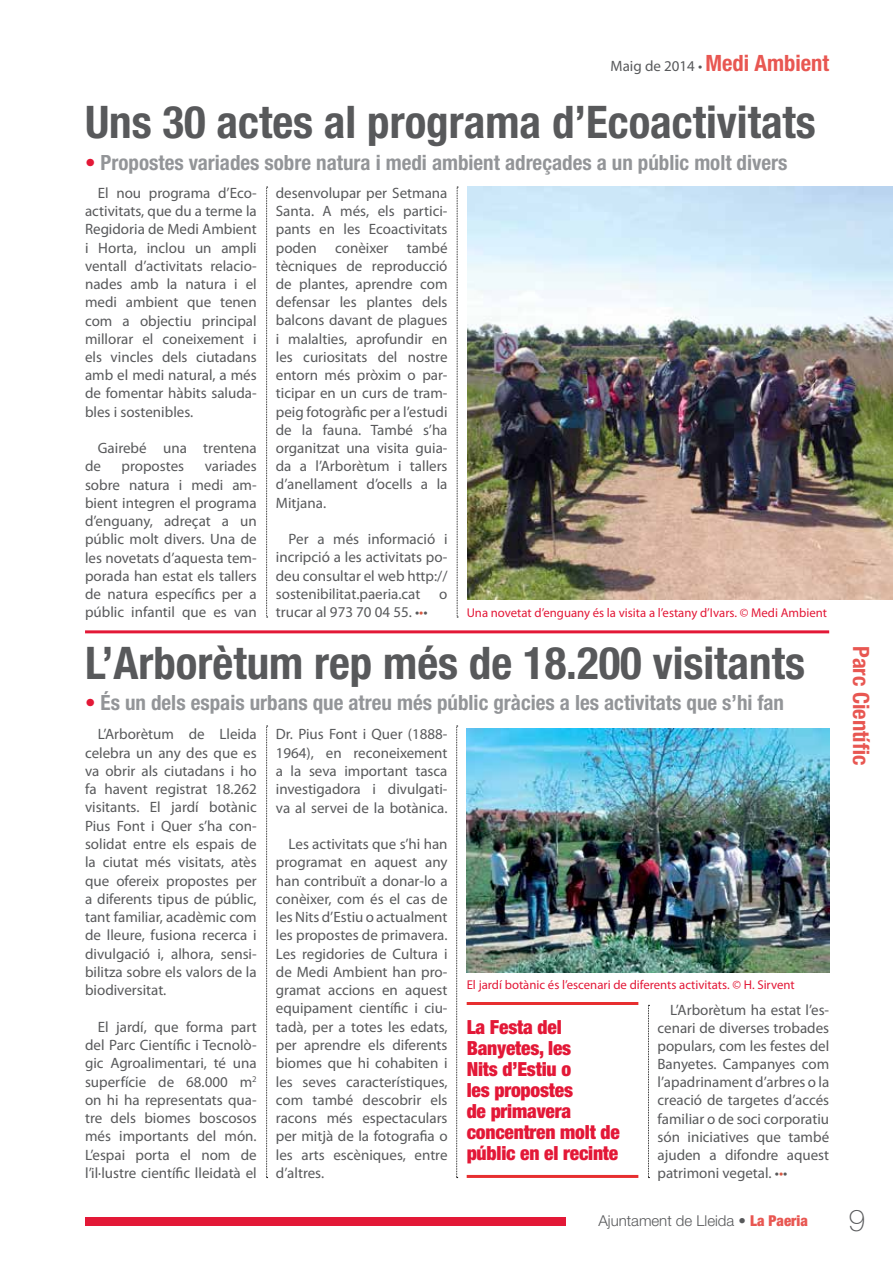
<style>
.page{position:relative;width:893px;height:1263px;background:#fff}
.page>*{position:absolute;margin:0;border:0;box-sizing:border-box;transform-origin:0 0}
.t1{font:700 condensed 45px "Helvetica Neue LT Std";color:#58595b}
.t2{font:100 30px "Helvetica Neue LT Std";color:#58595b}
.t3{font:700 condensed 22.5px "Helvetica Neue LT Std";color:#e85752}
.t4{font:700 condensed 21px "Helvetica Neue LT Std";color:#939598}
.t5{font:900 condensed 19.5px/21px "Helvetica Neue LT Std";letter-spacing:-.01em;color:#e31837}
.t6{font:15px/18.3px "Myriad Pro";color:#58595b;text-align:justify}
.t7{font:300 15px "Helvetica Neue LT Std";color:#58595b}
.t8{font:12.75px "Myriad Pro";color:#e31837}
.s1{font-family:"Helvetica Neue LT Std";font-weight:700;font-stretch:condensed;font-size:22.5px;color:#e85752}
.s2{color:#e31837}
.s3{color:#d95943}
.s4{font-weight:500}
.s5{font-weight:900;font-stretch:condensed;color:#e85752}
</style>
<div class="page">
<div style="left:85px;top:1217px;width:481px;height:9px;background:#e31837"></div>
<img style="left:468px;top:187px;width:425px;height:413px">
<img style="left:467px;top:728px;width:363px;height:244px">
<svg style="left:266px;top:187px;width:2px;height:431px"></svg>
<svg style="left:266px;top:726px;width:2px;height:452px"></svg>
<svg style="left:456px;top:726px;width:2px;height:452px"></svg>
<svg style="left:648px;top:1005px;width:1px;height:173px"></svg>
<svg style="left:457px;top:187px;width:1px;height:431px"></svg>
<hr style="left:85px;top:630px;width:744px;height:3px;background:#e31837">
<hr style="left:467px;top:1002px;width:171px;height:3px;background:#e72f30">
<hr style="left:467px;top:1175px;width:171px;height:3px;background:#e72f30">
<p class="t6" style="left:610px;top:57px;width:220px">Maig de 2014 • <span class="s1">Medi Ambient</span></p>
<h1 class="t1" style="left:85px;top:95px;width:732px">Uns 30 actes al programa d’Ecoactivitats</h1>
<h3 class="t4" style="left:85px;top:149px;width:704px"><span class="s2">•</span> Propostes variades sobre natura i medi ambient adreçades a un públic molt divers</h3>
<p class="t6" style="left:85px;top:184px;width:173px;text-indent:13px">El nou programa d’Eco&shy;activitats, que du a terme la Regidoria de Medi Ambient i Horta, inclou un ampli ventall d’activitats relacio&shy;nades amb la natura i el medi ambient que tenen com a objectiu principal millorar el coneixement i els vincles dels ciutadans amb el medi natural, a més de fomentar hàbits saluda&shy;bles i sostenibles.</p>
<p class="t6" style="left:85px;top:439px;width:173px;text-indent:13px">Gairebé una trentena de</p>
<p class="t6" style="left:85px;top:457px;width:173px;text-indent:120px">variades sobre natura i medi am&shy;bient integren el programa d’enguany, adreçat a un públic molt divers. Una de les novetats d’aquesta tem&shy;porada han estat els tallers de natura específics per a públic infantil que es van</p>
<p class="t6" style="left:122px;top:457px;width:64px">propostes</p>
<p class="t6" style="left:276px;top:183px;width:173px">desenvolupar per Setmana Santa. A més, els partici&shy;pants en les Ecoactivitats poden conèixer també tècniques de reproducció de plantes, aprendre com defensar les plantes dels balcons davant de plagues i malalties, aprofundir en les curiositats del nostre entorn més pròxim o par&shy;ticipar en un curs de tram&shy;peig fotogràfic per a l’estudi de la fauna. També s’ha organitzat una visita guia&shy;da a l’Arborètum i tallers d’anellament d’ocells a la Mitjana.</p>
<p class="t6" style="left:276px;top:530px;width:173px;text-indent:13px">Per a més informació i incripció a les activitats po&shy;deu consultar el web http:// sostenibilitat.paeria.cat</p>
<p class="t6" style="left:439px;top:584px;width:10px">o</p>
<p class="t6" style="left:276px;top:603px;width:153px">trucar al 973 70 04 55. •<span class="s3">•</span>•</p>
<p class="t8" style="left:467px;top:605px;width:362px">Una novetat d’enguany és la visita a l’estany d’Ivars. © Medi Ambient</p>
<h1 class="t1" style="left:85px;top:635px;width:721px">L’Arborètum rep més de 18.200 visitants</h1>
<h3 class="t4" style="left:85px;top:689px;width:700px"><span class="s2">•</span> És un dels espais urbans que atreu més públic gràcies a les activitats que s’hi fan</h3>
<p class="t6" style="left:85px;top:725px;width:173px;text-indent:13px">L’Arborètum de Lleida celebra un any des que es va obrir als ciutadans i ho fa havent registrat 18.262 visitants. El jardí botànic Pius Font i Quer s’ha con&shy;solidat entre els espais de la ciutat més visitats, atès que ofereix propostes per a diferents tipus de públic, tant familiar, acadèmic com de lleure, fusiona recerca i divulgació i, alhora, sensi&shy;bilitza sobre els valors de la biodiversitat.</p>
<p class="t6" style="left:85px;top:1017px;width:173px;text-indent:13px">El jardí, que forma part del Parc Científic i Tecnolò&shy;gic Agroalimentari, té una superfície de 68.000 m<sup>2 </sup>on hi ha representats qua&shy;tre dels biomes boscosos més importants del món.<br>L’espai porta el nom de l’il·lustre científic lleidatà el</p>
<p class="t6" style="left:276px;top:725px;width:173px">Dr. Pius Font i Quer (1888- 1964), en reconeixement a la seva important tasca investigadora i divulgati&shy;va al servei de la botànica.</p>
<p class="t6" style="left:276px;top:835px;width:173px;text-indent:13px">Les activitats que s’hi han programat en aquest any han contribuït a donar-lo a conèixer, com és el cas de les Nits d’Estiu o actualment les propostes de primavera.<br>Les regidories de Cultura i de Medi Ambient han pro&shy;gramat accions en aquest equipament científic i ciu&shy;tadà, per a totes les edats, per aprendre els diferents biomes que hi cohabiten i les seves característiques, com també descobrir els racons més espectaculars per mitjà de la fotografia o les arts escèniques, entre d’altres.</p>
<p class="t8" style="left:467px;top:977px;width:330px">El jardí botànic és l’escenari de diferents activitats. © H. Sirvent</p>
<h3 class="t5" style="left:467px;top:1016px;width:155px">La Festa del<br>Banyetes, les<br>Nits d’Estiu o<br>les propostes<br>de primavera concentren molt de públic en el recinte</h3>
<p class="t6" style="left:657px;top:1000px;width:173px;text-indent:13px">L’Arborètum ha estat l’es&shy;cenari de diverses trobades populars, com les festes del Banyetes. Campanyes com l’apadrinament d’arbres o la creació de targetes d’accés familiar o de soci corporatiu són iniciatives que també ajuden a difondre aquest patrimoni vegetal. •<span class="s3">•</span>•</p>
<h3 class="t3" style="left:875px;top:646px;width:120px;rotate:90deg">Parc Científic</h3>
<p class="t7" style="left:598px;top:1211px;width:211px">Ajuntament de Lleida <span class="s4">•</span> <span class="s5">La Paeria</span></p>
<h2 class="t2" style="left:848px;top:1203px;width:18px">9</h2>
</div>
